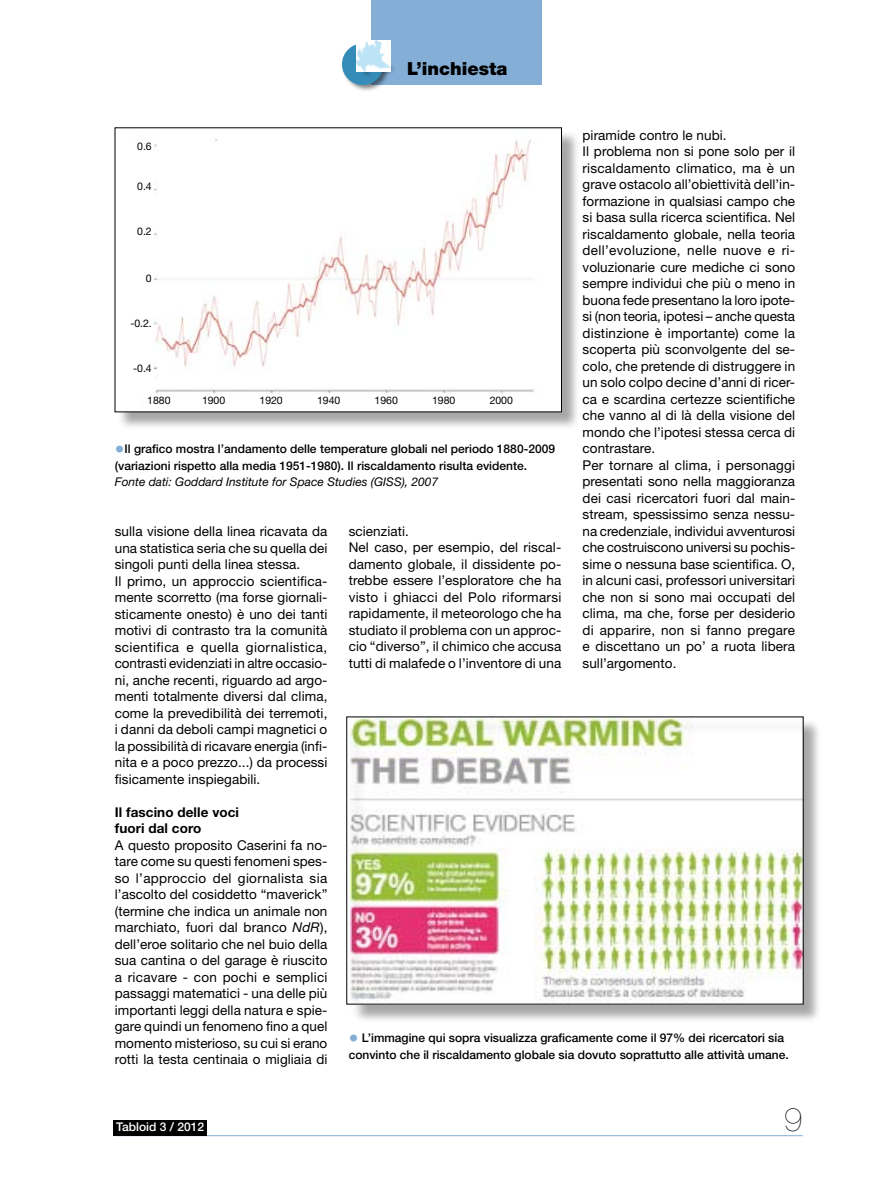
<style>
.page{position:relative;width:893px;height:1191px;background:#fff}
.page>*{position:absolute;margin:0;border:0;box-sizing:border-box;transform-origin:0 0}
.t1{font:200 33px "Helvetica Neue LT Std";color:#000}
.t2{font:900 18px "Helvetica Neue LT Std";color:#000}
.t3{font:13.5px/16.5px "Helvetica Neue LT Std";letter-spacing:.005em;color:#000}
.t4{font:700 13.5px/16.5px "Helvetica Neue LT Std";letter-spacing:.005em;color:#000}
.t5{font:500 12px/16.5px "Helvetica Neue LT Std";color:#000}
.t6{font:italic 12px "Helvetica Neue LT Std";color:#000}
.t7{font:500 12px "Helvetica Neue LT Std";color:#fff}
.t8{font:10.5px "Helvetica Neue LT Std";letter-spacing:-.005em;color:#000}
.s1{font-size:19.5px;color:#84aed5}
.s2{font-style:italic}
</style>
<div class="page">
<hr style="left:115px;top:1135px;width:688px;height:1px;background:#84aed5">
<div style="left:113px;top:1120px;width:94px;height:15px;background:#000"></div>
<div style="left:372px;top:0;width:170px;height:84px;background:#84aed5"></div>
<div style="left:341px;top:41px;width:56px;height:57px;background:#000;opacity:.5"></div>
<div style="left:342px;top:43px;width:42px;height:42px;background:#358cb9;border-radius:21px"></div>
<div style="left:355px;top:38px;width:50px;height:48px;background:#000;opacity:.5"></div>
<img style="left:356px;top:40px;width:34px;height:32px">
<div style="left:349px;top:719px;width:479px;height:310px;background:#000;opacity:.75"></div>
<div style="left:117px;top:130px;width:469px;height:307px;background:#000;opacity:.35"></div>
<img style="left:117px;top:130px;width:443px;height:276px">
<div style="left:147px;top:395px;width:396px;height:11px;background:#fff"></div>
<div style="left:130px;top:141px;width:23px;height:250px;background:#fff"></div>
<h2 class="t2" style="left:407px;top:58px;width:102px">L’inchiesta</h2>
<p class="t3" style="left:583px;top:126px;width:214px">piramide contro le nubi.<br>Il problema non si pone solo per il riscaldamento climatico, ma è un grave ostacolo all’obiettività dell’in&shy;formazione in qualsiasi campo che si basa sulla ricerca scientifica. Nel riscaldamento globale, nella teoria dell’evoluzione, nelle nuove e ri&shy;voluzionarie cure mediche ci sono sempre individui che più o meno in buona fede presentano la loro ipote&shy;si (non teoria, ipotesi – anche questa distinzione è importante) come la scoperta più sconvolgente del se&shy;colo, che pretende di distruggere in un solo colpo decine d’anni di ricer&shy;ca e scardina certezze scientifiche che vanno al di là della visione del mondo che l’ipotesi stessa cerca di contrastare.<br>Per tornare al clima, i personaggi presentati sono nella maggioranza dei casi ricercatori fuori dal main&shy;stream, spessissimo senza nessu&shy;na credenziale, individui avventurosi che costruiscono universi su pochis&shy;sime o nessuna base scientifica. O, in alcuni casi, professori universitari che non si sono mai occupati del clima, ma che, forse per desiderio di apparire, non si fanno pregare e discettano un po’ a ruota libera sull’argomento.</p>
<p class="t8" style="left:137px;top:140px;width:16px">0.6</p>
<p class="t8" style="left:137px;top:180px;width:16px">0.4</p>
<p class="t8" style="left:137px;top:225px;width:16px">0.2</p>
<p class="t8" style="left:146px;top:272px;width:7px">0</p>
<p class="t8" style="left:130px;top:317px;width:23px">-0.2.</p>
<p class="t8" style="left:133px;top:362px;width:20px">-0.4</p>
<p class="t8" style="left:147px;top:394px;width:25px">1880</p>
<p class="t8" style="left:202px;top:394px;width:25px">1900</p>
<p class="t8" style="left:260px;top:394px;width:25px">1920</p>
<p class="t8" style="left:317px;top:394px;width:25px">1940</p>
<p class="t8" style="left:375px;top:394px;width:25px">1960</p>
<p class="t8" style="left:432px;top:394px;width:25px">1980</p>
<p class="t8" style="left:490px;top:394px;width:25px">2000</p>
<p class="t5" style="left:115px;top:441px;width:442px"><span class="s1">•</span>Il grafico mostra l’andamento delle temperature globali nel periodo 1880-2009 (variazioni rispetto alla media 1951-1980). Il riscaldamento risulta evidente.</p>
<p class="t6" style="left:115px;top:475px;width:325px">Fonte dati: Goddard Institute for Space Studies (GISS), 2007</p>
<p class="t3" style="left:115px;top:523px;width:214px">sulla visione della linea ricavata da una statistica seria che su quella dei singoli punti della linea stessa.<br>Il primo, un approccio scientifica&shy;mente scorretto (ma forse giornali&shy;sticamente onesto) è uno dei tanti motivi di contrasto tra la comunità scientifica e quella giornalistica, contrasti evidenziati in altre occasio&shy;ni, anche recenti, riguardo ad argo&shy;menti totalmente diversi dal clima, come la prevedibilità dei terremoti, i danni da deboli campi magnetici o la possibilità di ricavare energia (infi&shy;nita e a poco prezzo...) da processi fisicamente inspiegabili.</p>
<p class="t4" style="left:115px;top:803px;width:126px">Il fascino delle voci fuori dal coro</p>
<p class="t3" style="left:115px;top:836px;width:214px;text-align:justify">A questo proposito Caserini fa no&shy;tare come su questi fenomeni spes&shy;so l’approccio del giornalista sia l’ascolto del cosiddetto “maverick” (termine che indica un animale non marchiato, fuori dal branco <span class="s2">NdR</span>), dell’eroe solitario che nel buio della sua cantina o del garage è riuscito a ricavare - con pochi e semplici passaggi matematici - una delle più importanti leggi della natura e spie&shy;gare quindi un fenomeno fino a quel momento misterioso, su cui si erano rotti la testa centinaia o migliaia di</p>
<p class="t3" style="left:349px;top:522px;width:214px">scienziati.<br>Nel caso, per esempio, del riscal&shy;damento globale, il dissidente po&shy;trebbe essere l’esploratore che ha visto i ghiacci del Polo riformarsi rapidamente, il meteorologo che ha studiato il problema con un approc&shy;cio “diverso”, il chimico che accusa tutti di malafede o l’inventore di una</p>
<p class="t5" style="left:349px;top:1029px;width:441px"><span class="s1">•</span> L’immagine qui sopra visualizza graficamente come il 97% dei ricercatori sia convinto che il riscaldamento globale sia dovuto soprattutto alle attività umane.</p>
<p class="t7" style="left:116px;top:1119px;width:89px">Tabloid 3 / 2012</p>
<h1 class="t1" style="left:784px;top:1100px;width:20px">9</h1>
</div>
